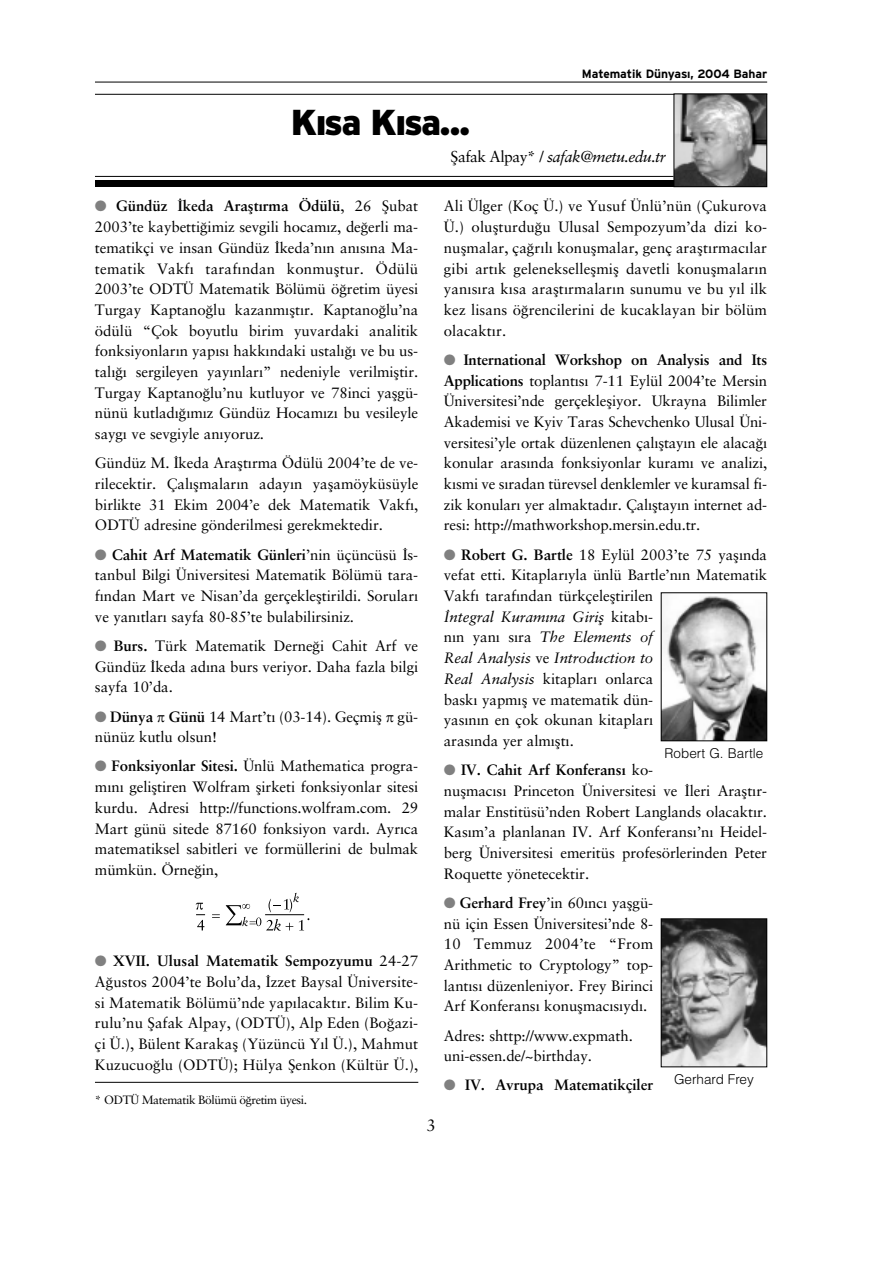
<style>
.page{position:relative;width:893px;height:1263px;background:#fff}
.page>*{position:absolute;margin:0;border:0;box-sizing:border-box;transform-origin:0 0}
.t1{font:36px "Interstate Black TR";color:#000}
.t2{font:16.5px "Sabon Roman";color:#000}
.t3{font:italic 15.75px "Sabon";letter-spacing:-.035em;color:#000}
.t4{font:15px/20.7px "Sabon Roman";letter-spacing:-.005em;color:#000;text-align:justify}
.t5{font:700 15px "Sabon";letter-spacing:-.005em;color:#000}
.t6{font:italic 15px/20.7px "Sabon";letter-spacing:-.005em;color:#000;text-align:justify}
.t7{font:300 13.5px "Helvetica";color:#000}
.t8{font:12px "Sabon Roman";letter-spacing:-.035em;color:#000}
.t9{font:12px "Interstate Bold TR";letter-spacing:-.005em;color:#000}
.s1{font-family:"Sabon Roman";font-style:normal}
.s2{color:#808080}
.s3{font-family:"Sabon Roman";font-weight:400}
.s4{font-family:"Sabon";font-weight:700}
.s5{font-family:"Sabon";font-style:italic}
</style>
<div class="page">
<hr style="left:95px;top:82px;width:672px;height:1px;background:#000">
<hr style="left:95px;top:94px;width:672px;height:1px;background:#000">
<hr style="left:95px;top:176px;width:578px;height:1px;background:#000">
<div style="left:95px;top:181px;width:578px;height:6px;background:#000"></div>
<img style="left:675px;top:96px;width:90px;height:89px">
<div style="left:673px;top:94px;width:94px;height:93px;border:1px solid #000"></div>
<hr style="left:95px;top:1082px;width:323px;height:1px;background:#000">
<svg style="left:196px;top:903px;width:9px;height:27px"></svg>
<svg style="left:212px;top:914px;width:8px;height:4px"></svg>
<svg style="left:226px;top:893px;width:83px;height:38px"></svg>
<img style="left:662px;top:596px;width:103px;height:143px">
<div style="left:660px;top:592px;width:107px;height:149px;border:1px solid #000"></div>
<img style="left:662px;top:920px;width:103px;height:145px">
<div style="left:660px;top:918px;width:107px;height:149px;border:1px solid #000"></div>
<p class="t9" style="left:582px;top:69px;width:187px">Matematik Dünyas›, 2004 Bahar</p>
<h1 class="t1" style="left:291px;top:110px;width:181px">K›sa K›sa...</h1>
<p class="t3" style="left:450px;top:151px;width:217px"><span class="s1">fiafak Alpay* /</span> safak@metu.edu.tr</p>
<p class="t5" style="left:95px;top:201px;width:325px"><span class="s2">●</span> Gündüz ‹keda Araflt›rma Ödülü<span class="s3">, 26 fiubat</span></p>
<p class="t4" style="left:95px;top:218px;width:325px">2003’te kaybetti¤imiz sevgili hocam›z, de¤erli ma&shy;tematikçi ve insan Gündüz ‹keda’n›n an›s›na Ma&shy;tematik Vakf› taraf›ndan konmufltur. Ödülü 2003’te ODTÜ Matematik Bölümü ö¤retim üyesi Turgay Kaptano¤lu kazanm›flt›r. Kaptano¤lu’na ödülü “Çok boyutlu birim yuvardaki analitik fonksiyonlar›n yap›s› hakk›ndaki ustal›¤› ve bu us&shy;tal›¤› sergileyen yay›nlar›” nedeniyle verilmifltir.<br>Turgay Kaptano¤lu’nu kutluyor ve 78inci yaflgü&shy;nünü kutlad›¤›m›z Gündüz Hocam›z› bu vesileyle sayg› ve sevgiyle an›yoruz.</p>
<p class="t4" style="left:95px;top:454px;width:325px">Gündüz M. ‹keda Araflt›rma Ödülü 2004’te de ve&shy;rilecektir. Çal›flmalar›n aday›n yaflamöyküsüyle birlikte 31 Ekim 2004’e dek Matematik Vakf›, ODTÜ adresine gönderilmesi gerekmektedir.</p>
<p class="t5" style="left:95px;top:549px;width:325px"><span class="s2">●</span> Cahit Arf Matematik Günleri<span class="s3">’nin üçüncüsü ‹s-</span></p>
<p class="t4" style="left:95px;top:566px;width:325px">tanbul Bilgi Üniversitesi Matematik Bölümü tara&shy;f›ndan Mart ve Nisan’da gerçeklefltirildi. Sorular› ve yan›tlar› sayfa 80-85’te bulabilirsiniz.</p>
<p class="t4" style="left:95px;top:637px;width:325px"><span class="s2">●</span> <span class="s4">Burs.</span> Türk Matematik Derne¤i Cahit Arf ve Gündüz ‹keda ad›na burs veriyor. Daha fazla bilgi sayfa 10’da.</p>
<p class="t4" style="left:95px;top:708px;width:325px"><span class="s2">●</span> <span class="s4">Dünya Günü</span> 14 Mart’t› (03-14). Geçmifl gü&shy;nünüz kutlu olsun!</p>
<p class="t4" style="left:95px;top:758px;width:325px"><span class="s2">●</span> <span class="s4">Fonksiyonlar Sitesi.</span> Ünlü Mathematica progra&shy;m›n› gelifltiren Wolfram flirketi fonksiyonlar sitesi kurdu. Adresi http://functions.wolfram.com. 29<br>Mart günü sitede 87160 fonksiyon vard›. Ayr›ca matematiksel sabitleri ve formüllerini de bulmak mümkün. Örne¤in,</p>
<p class="t5" style="left:95px;top:956px;width:325px"><span class="s2">●</span> XVII. Ulusal Matematik Sempozyumu <span class="s3">24-27</span></p>
<p class="t4" style="left:95px;top:973px;width:325px">A¤ustos 2004’te Bolu’da, ‹zzet Baysal Üniversite&shy;si Matematik Bölümü’nde yap›lacakt›r. Bilim Ku&shy;rulu’nu fiafak Alpay, (ODTÜ), Alp Eden (Bo¤azi&shy;çi Ü.), Bülent Karakafl (Yüzüncü Y›l Ü.), Mahmut Kuzucuo¤lu (ODTÜ); Hülya fienkon (Kültür Ü.),</p>
<p class="t8" style="left:95px;top:1095px;width:214px">* ODTÜ Matematik Bölümü ö¤retim üyesi.</p>
<p class="t2" style="left:426px;top:1119px;width:11px">3</p>
<p class="t4" style="left:444px;top:198px;width:325px">Ali Ülger (Koç Ü.) ve Yusuf Ünlü’nün (Çukurova Ü.) oluflturdu¤u Ulusal Sempozyum’da dizi ko&shy;nuflmalar, ça¤r›l› konuflmalar, genç araflt›rmac›lar gibi art›k gelenekselleflmifl davetli konuflmalar›n yan›s›ra k›sa araflt›rmalar›n sunumu ve bu y›l ilk kez lisans ö¤rencilerini de kucaklayan bir bölüm olacakt›r.</p>
<p class="t5" style="left:444px;top:354px;width:325px"><span class="s2">●</span> International Workshop on Analysis and Its</p>
<p class="t4" style="left:444px;top:372px;width:325px"><span class="s4">Applications</span> toplant›s› 7-11 Eylül 2004’te Mersin Üniversitesi’nde gerçeklefliyor. Ukrayna Bilimler Akademisi ve Kyiv Taras Schevchenko Ulusal Üni&shy;versitesi’yle ortak düzenlenen çal›fltay›n ele alaca¤› konular aras›nda fonksiyonlar kuram› ve analizi, k›smi ve s›radan türevsel denklemler ve kuramsal fi&shy;zik konular› yer almaktad›r. Çal›fltay›n internet ad&shy;resi: http://mathworkshop.mersin.edu.tr.</p>
<p class="t4" style="left:444px;top:546px;width:325px"><span class="s2">●</span> <span class="s4">Robert G. Bartle</span> 18 Eylül 2003’te 75 yafl›nda vefat etti. Kitaplar›yla ünlü Bartle’n›n Matematik Vakf› taraf›ndan türkçelefltirilen</p>
<p class="t6" style="left:444px;top:608px;width:211px">‹ntegral Kuram›na Girifl <span class="s1">kitab›- n›n yan› s›ra</span> The Elements of Real Analysis <span class="s1">ve</span> Introduction to</p>
<p class="t4" style="left:444px;top:670px;width:211px"><span class="s5">Real Analysis</span> kitaplar› onlarca bask› yapm›fl ve matematik dün&shy;yas›n›n en çok okunan kitaplar› aras›nda yer alm›flt›.</p>
<p class="t5" style="left:444px;top:764px;width:211px"><span class="s2">●</span> IV. Cahit Arf Konferans› <span class="s3">ko-</span></p>
<p class="t4" style="left:444px;top:782px;width:325px">nuflmac›s› Princeton Üniversitesi ve ‹leri Araflt›r&shy;malar Enstitüsü’nden Robert Langlands olacakt›r.<br>Kas›m’a planlanan IV. Arf Konferans›’n› Heidel&shy;berg Üniversitesi emeritüs profesörlerinden Peter Roquette yönetecektir.</p>
<p class="t4" style="left:444px;top:894px;width:211px"><span class="s2">●</span> <span class="s4">Gerhard Frey</span>’in 60›nc› yaflgü&shy;nü için Essen Üniversitesi’nde 8- 10 Temmuz 2004’te “From Arithmetic to Cryptology” top&shy;lant›s› düzenleniyor. Frey Birinci Arf Konferans› konuflmac›s›yd›.</p>
<p class="t4" style="left:444px;top:1027px;width:191px">Adres: shttp://www.expmath. uni-essen.de/~birthday.</p>
<p class="t5" style="left:444px;top:1080px;width:211px"><span class="s2">●</span> IV. Avrupa Matematikçiler</p>
<p class="t7" style="left:664px;top:749px;width:100px">Robert G. Bartle</p>
<p class="t7" style="left:674px;top:1075px;width:81px">Gerhard Frey</p>
</div>
